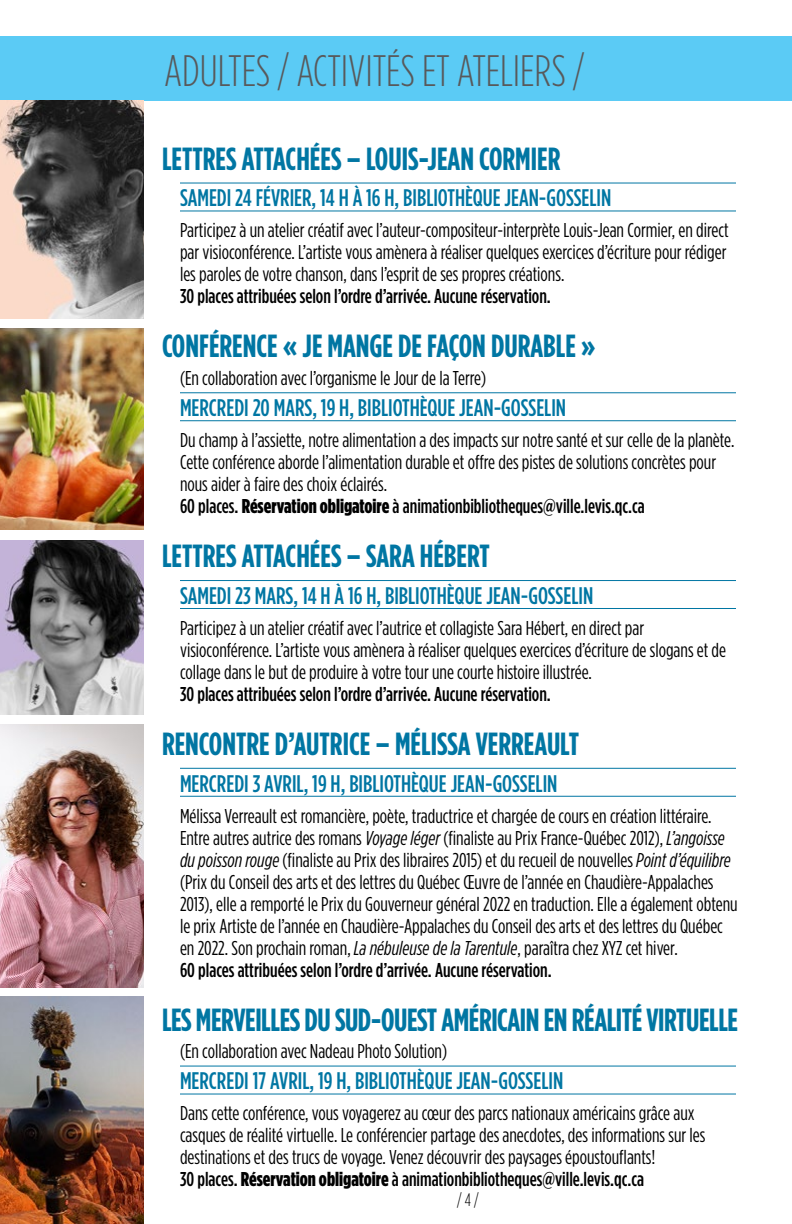
<style>
.page{position:relative;width:792px;height:1224px;background:#fff}
.page>*{position:absolute;margin:0;border:0;box-sizing:border-box;transform-origin:0 0}
.t1{font:300 44px "Gotham Condensed";color:#58595b}
.t2{font:700 32px "Gotham Condensed";color:#0076a3}
.t3{font:500 24px "Gotham Condensed";color:#0076a3}
.t4{font:20px/22px "Gotham Condensed";color:#000}
.t5{font:500 20px "Gotham Condensed";color:#000}
.t6{font:300 18px "Gotham Condensed";color:#000}
.s1{font-weight:500}
.s2{font-weight:900}
.s3{font-style:italic}
</style>
<div class="page">
<hr style="left:180px;top:183px;width:556px;height:1px;background:#0076a3">
<hr style="left:180px;top:211px;width:556px;height:1px;background:#0076a3">
<hr style="left:180px;top:392px;width:556px;height:1px;background:#0076a3">
<hr style="left:180px;top:420px;width:556px;height:1px;background:#0076a3">
<hr style="left:180px;top:580px;width:556px;height:1px;background:#0076a3">
<hr style="left:180px;top:608px;width:556px;height:1px;background:#0076a3">
<hr style="left:180px;top:768px;width:556px;height:1px;background:#0076a3">
<hr style="left:180px;top:796px;width:556px;height:1px;background:#0076a3">
<hr style="left:180px;top:1066px;width:556px;height:1px;background:#0076a3">
<hr style="left:180px;top:1094px;width:556px;height:1px;background:#0076a3">
<div style="left:0;top:36px;width:792px;height:65px;background:#5bcbf5"></div>
<img style="left:0;top:101px;width:144px;height:217px">
<img style="left:0;top:328px;width:144px;height:202px">
<img style="left:0;top:540px;width:144px;height:174px">
<img style="left:0;top:724px;width:144px;height:264px">
<img style="left:0;top:996px;width:144px;height:228px">
<h1 class="t1" style="left:164px;top:46px;width:422px">ADULTES / ACTIVITÉS ET ATELIERS /</h1>
<h2 class="t2" style="left:162px;top:140px;width:400px">LETTRES ATTACHÉES – LOUIS-JEAN CORMIER</h2>
<p class="t3" style="left:180px;top:184px;width:433px">SAMEDI 24 FÉVRIER, 14 H À 16 H, BIBLIOTHÈQUE JEAN-GOSSELIN</p>
<p class="t4" style="left:180px;top:219px;width:550px;text-align:justify">Participez à un atelier créatif avec l’auteur-compositeur-interprète Louis-Jean Cormier, en direct par visioconférence. L’artiste vous amènera à réaliser quelques exercices d’écriture pour rédiger les paroles de votre chanson, dans l’esprit de ses propres créations.</p>
<p class="t5" style="left:180px;top:285px;width:372px">30 places attribuées selon l’ordre d’arrivée. Aucune réservation.</p>
<h2 class="t2" style="left:162px;top:327px;width:435px">CONFÉRENCE « JE MANGE DE FAÇON DURABLE »</h2>
<p class="t4" style="left:180px;top:367px;width:308px">(En collaboration avec l’organisme le Jour de la Terre)</p>
<p class="t3" style="left:180px;top:394px;width:388px">MERCREDI 20 MARS, 19 H, BIBLIOTHÈQUE JEAN-GOSSELIN</p>
<p class="t4" style="left:180px;top:429px;width:556px">Du champ à l’assiette, notre alimentation a des impacts sur notre santé et sur celle de la planète.<br>Cette conférence aborde l’alimentation durable et offre des pistes de solutions concrètes pour nous aider à faire des choix éclairés.<br><span class="s1">60 places.</span> <span class="s2">Réservation obligatoire</span> <span class="s1">à animationbibliotheques@ville.levis.qc.ca</span></p>
<h2 class="t2" style="left:162px;top:537px;width:329px">LETTRES ATTACHÉES – SARA HÉBERT</h2>
<p class="t3" style="left:180px;top:582px;width:415px">SAMEDI 23 MARS, 14 H À 16 H, BIBLIOTHÈQUE JEAN-GOSSELIN</p>
<p class="t4" style="left:180px;top:617px;width:548px">Participez à un atelier créatif avec l’autrice et collagiste Sara Hébert, en direct par visioconférence. L’artiste vous amènera à réaliser quelques exercices d’écriture de slogans et de collage dans le but de produire à votre tour une courte histoire illustrée.</p>
<p class="t5" style="left:180px;top:682px;width:372px">30 places attribuées selon l’ordre d’arrivée. Aucune réservation.</p>
<h2 class="t2" style="left:162px;top:725px;width:419px">RENCONTRE D’AUTRICE – MÉLISSA VERREAULT</h2>
<p class="t3" style="left:180px;top:769px;width:379px">MERCREDI 3 AVRIL, 19 H, BIBLIOTHÈQUE JEAN-GOSSELIN</p>
<p class="t4" style="left:180px;top:804px;width:559px">Mélissa Verreault est romancière, poète, traductrice et chargée de cours en création littéraire.<br>Entre autres autrice des romans <span class="s3">Voyage léger</span> (finaliste au Prix France-Québec 2012), <span class="s3">L’angoisse du poisson rouge</span> (finaliste au Prix des libraires 2015) et du recueil de nouvelles <span class="s3">Point d’équilibre </span>(Prix du Conseil des arts et des lettres du Québec Œuvre de l’année en Chaudière-Appalaches 2013), elle a remporté le Prix du Gouverneur général 2022 en traduction. Elle a également obtenu le prix Artiste de l’année en Chaudière-Appalaches du Conseil des arts et des lettres du Québec en 2022. Son prochain roman, <span class="s3">La nébuleuse de la Tarentule</span>, paraîtra chez XYZ cet hiver.<br><span class="s1">60 places attribuées selon l’ordre d’arrivée. Aucune réservation.</span></p>
<h2 class="t2" style="left:162px;top:1001px;width:578px">LES MERVEILLES DU SUD-OUEST AMÉRICAIN EN RÉALITÉ VIRTUELLE</h2>
<p class="t4" style="left:180px;top:1040px;width:269px">(En collaboration avec Nadeau Photo Solution)</p>
<p class="t3" style="left:180px;top:1067px;width:385px">MERCREDI 17 AVRIL, 19 H, BIBLIOTHÈQUE JEAN-GOSSELIN</p>
<p class="t4" style="left:180px;top:1102px;width:527px">Dans cette conférence, vous voyagerez au cœur des parcs nationaux américains grâce aux casques de réalité virtuelle. Le conférencier partage des anecdotes, des informations sur les destinations et des trucs de voyage. Venez découvrir des paysages époustouflants!<br><span class="s1">30 places.</span> <span class="s2">Réservation obligatoire</span> <span class="s1">à animationbibliotheques@ville.levis.qc.ca</span></p>
<p class="t6" style="left:457px;top:1190px;width:23px">/ 4 /</p>
</div>
